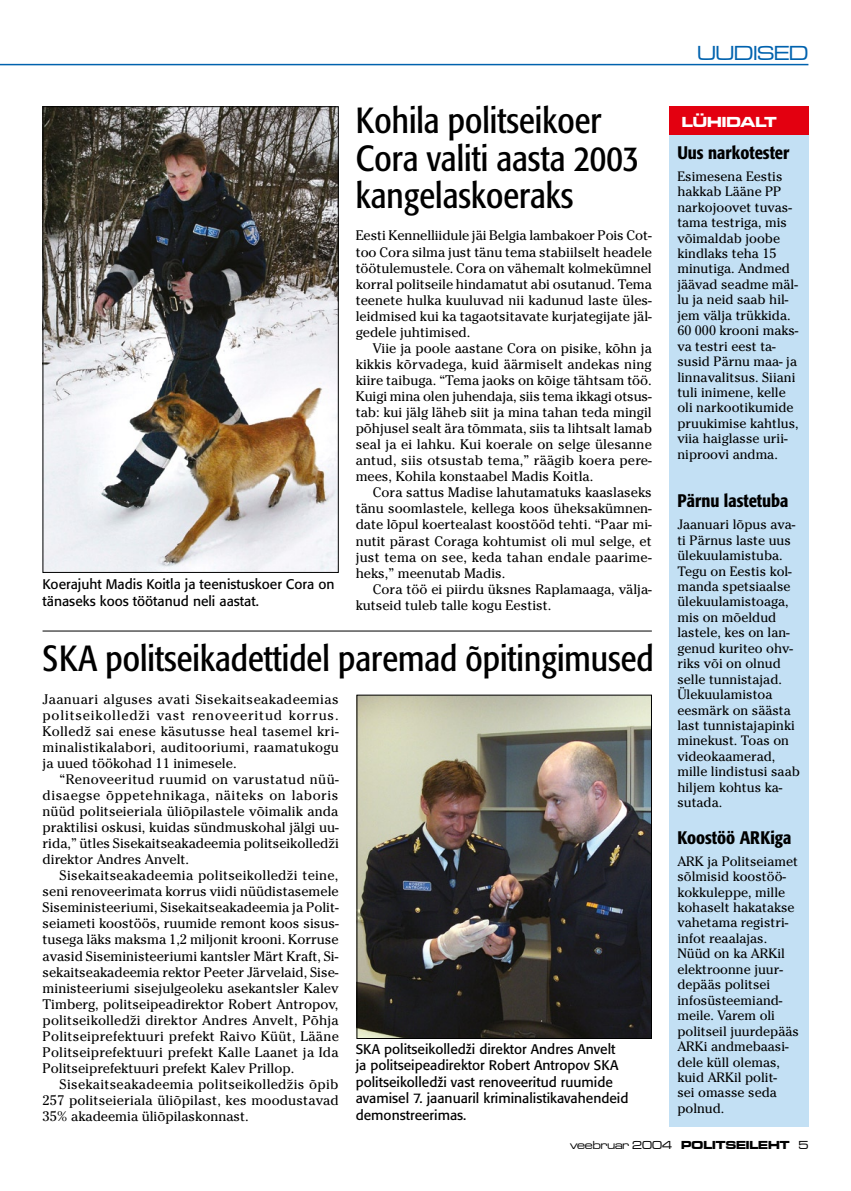
<style>
.page{position:relative;width:851px;height:1191px;background:#fff}
.page>*{position:absolute;margin:0;border:0;box-sizing:border-box;transform-origin:0 0}
.t1{font:condensed 36px/37.5px "Formata";color:#000}
.t2{font:21px "Microgramma D Medi Exte";color:#0062ae}
.t3{font:500 condensed 18px "Formata";color:#000}
.t4{font:15px "Microgramma D Bold Exte";color:#fff}
.t5{font:13.8px/16px "Cheltenham";color:#000;text-align:justify}
.t6{font:13.8px/16.5px "Formata";color:#000}
.t7{font:13.5px/15.5px "Cheltenham";color:#000}
.t8{font:12px "Microgramma D Medi Exte";color:#000}
.s1{font-family:"Microgramma D Bold Exte"}
</style>
<div class="page">
<hr style="left:0;top:64px;width:808px;height:1px;background:#0062ae">
<div style="left:668px;top:106px;width:140px;height:1021px;background:#c3e0f4"></div>
<div style="left:668px;top:106px;width:140px;height:28px;background:#e30010"></div>
<img style="left:358px;top:696px;width:291px;height:340px">
<div style="left:356px;top:694px;width:295px;height:344px;border:1px solid #000"></div>
<img style="left:45px;top:108px;width:291px;height:463px">
<div style="left:43px;top:106px;width:295px;height:467px;border:1px solid #000"></div>
<hr style="left:43px;top:630px;width:608px;height:1px;background:#000">
<h2 class="t2" style="left:697px;top:39px;width:112px">UUDISED</h2>
<h1 class="t1" style="left:355px;top:102px;width:247px">Kohila politseikoer</h1>
<p class="t4" style="left:681px;top:111px;width:96px">LÜHIDALT</p>
<h1 class="t1" style="left:355px;top:140px;width:285px">Cora valiti aasta 2003 kangelaskoeraks</h1>
<p class="t5" style="left:355px;top:228px;width:298px">Eesti Kennelliidule jäi Belgia lambakoer Pois Cot&shy;too Cora silma just tänu tema stabiilselt headele töötulemustele. Cora on vähemalt kolmekümnel korral politseile hindamatut abi osutanud. Tema teenete hulka kuuluvad nii kadunud laste üles&shy;leidmised kui ka tagaotsitavate kurjategijate jäl&shy;gedele juhtimised.</p>
<p class="t5" style="left:355px;top:340px;width:298px;text-indent:17px">Viie ja poole aastane Cora on pisike, kõhn ja kikkis kõrvadega, kuid äärmiselt andekas ning kiire taibuga. “Tema jaoks on kõige tähtsam töö.<br>Kuigi mina olen juhendaja, siis tema ikkagi otsus&shy;tab: kui jälg läheb siit ja mina tahan teda mingil põhjusel sealt ära tõmmata, siis ta lihtsalt lamab seal ja ei lahku. Kui koerale on selge ülesanne antud, siis otsustab tema,” räägib koera pere&shy;mees, Kohila konstaabel Madis Koitla.</p>
<p class="t5" style="left:355px;top:484px;width:297px;text-indent:17px">Cora sattus Madise lahutamatuks kaaslaseks tänu soomlastele, kellega koos üheksakümnen&shy;date lõpul koertealast koostööd tehti. “Paar mi&shy;nutit pärast Coraga kohtumist oli mul selge, et just tema on see, keda tahan endale paarime&shy;heks,” meenutab Madis.</p>
<p class="t5" style="left:355px;top:581px;width:297px;text-indent:17px">Cora töö ei piirdu üksnes Raplamaaga, välja&shy;kutseid tuleb talle kogu Eestist.</p>
<h3 class="t3" style="left:677px;top:142px;width:114px">Uus narkotester</h3>
<p class="t7" style="left:677px;top:168px;width:123px">Esimesena Eestis hakkab Lääne PP narkojoovet tuvas&shy;tama testriga, mis võimaldab joobe kindlaks teha 15 minutiga. Andmed jäävad seadme mäl&shy;lu ja neid saab hil&shy;jem välja trükkida.<br>60 000 krooni maks&shy;va testri eest ta&shy;susid Pärnu maa- ja linnavalitsus. Siiani tuli inimene, kelle oli narkootikumide pruukimise kahtlus, viia haiglasse urii&shy;niproovi andma.</p>
<h3 class="t3" style="left:677px;top:490px;width:112px">Pärnu lastetuba</h3>
<p class="t7" style="left:677px;top:517px;width:124px">Jaanuari lõpus ava&shy;ti Pärnus laste uus ülekuulamistuba.<br>Tegu on Eestis kol&shy;manda spetsiaalse ülekuulamistoaga, mis on mõeldud lastele, kes on lan&shy;genud kuriteo ohv&shy;riks või on olnud selle tunnistajad.<br>Ülekuulamistoa eesmärk on säästa last tunnistajapinki minekust. Toas on videokaamerad, mille lindistusi saab hiljem kohtus ka&shy;sutada.</p>
<h3 class="t3" style="left:677px;top:826px;width:115px">Koostöö ARKiga</h3>
<p class="t7" style="left:677px;top:853px;width:123px">ARK ja Politseiamet sõlmisid koostöö&shy;kokkuleppe, mille kohaselt hakatakse vahetama registri&shy;infot reaalajas.<br>Nüüd on ka ARKil elektroonne juur&shy;depääs politsei infosüsteemiand&shy;meile. Varem oli politseil juurdepääs<br>ARKi andmebaasi&shy;dele küll olemas, kuid ARKil polit-<br>sei omasse seda polnud.</p>
<p class="t6" style="left:43px;top:576px;width:293px">Koerajuht Madis Koitla ja teenistuskoer Cora on tänaseks koos töötanud neli aastat.</p>
<h1 class="t1" style="left:43px;top:640px;width:612px">SKA politseikadettidel paremad õpitingimused</h1>
<p class="t5" style="left:43px;top:691px;width:298px">Jaanuari alguses avati Sisekaitseakadeemias politseikolledži vast renoveeritud korrus.<br>Kolledž sai enese käsutusse heal tasemel kri&shy;minalistikalabori, auditooriumi, raamatukogu ja uued töökohad 11 inimesele.</p>
<p class="t5" style="left:43px;top:771px;width:298px;text-indent:17px">“Renoveeritud ruumid on varustatud nüü&shy;disaegse õppetehnikaga, näiteks on laboris nüüd politseieriala üliõpilastele võimalik anda praktilisi oskusi, kuidas sündmuskohal jälgi uu&shy;rida,” ütles Sisekaitseakadeemia politseikolledži direktor Andres Anvelt.</p>
<p class="t5" style="left:43px;top:867px;width:298px;text-indent:17px">Sisekaitseakadeemia politseikolledži teine, seni renoveerimata korrus viidi nüüdistasemele Siseministeeriumi, Sisekaitseakadeemia ja Polit&shy;seiameti koostöös, ruumide remont koos sisus&shy;tusega läks maksma 1,2 miljonit krooni. Korruse avasid Siseministeeriumi kantsler Märt Kraft, Si&shy;sekaitseakadeemia rektor Peeter Järvelaid, Sise&shy;ministeeriumi sisejulgeoleku asekantsler Kalev Timberg, politseipeadirektor Robert Antropov, politseikolledži direktor Andres Anvelt, Põhja Politseiprefektuuri prefekt Raivo Küüt, Lääne Politseiprefektuuri prefekt Kalle Laanet ja Ida Politseiprefektuuri prefekt Kalev Prillop.</p>
<p class="t5" style="left:43px;top:1076px;width:298px;text-indent:17px">Sisekaitseakadeemia politseikolledžis õpib 257 politseieriala üliõpilast, kes moodustavad 35% akadeemia üliõpilaskonnast.</p>
<p class="t6" style="left:355px;top:1040px;width:274px">SKA politseikolledži direktor Andres Anvelt ja politseipeadirektor Robert Antropov SKA politseikolledži vast renoveeritud ruumide avamisel 7. jaanuaril kriminalistikavahendeid demonstreerimas.</p>
<p class="t8" style="left:570px;top:1137px;width:240px">veebruar 2004 <span class="s1">POLITSEILEHT</span> 5</p>
</div>
